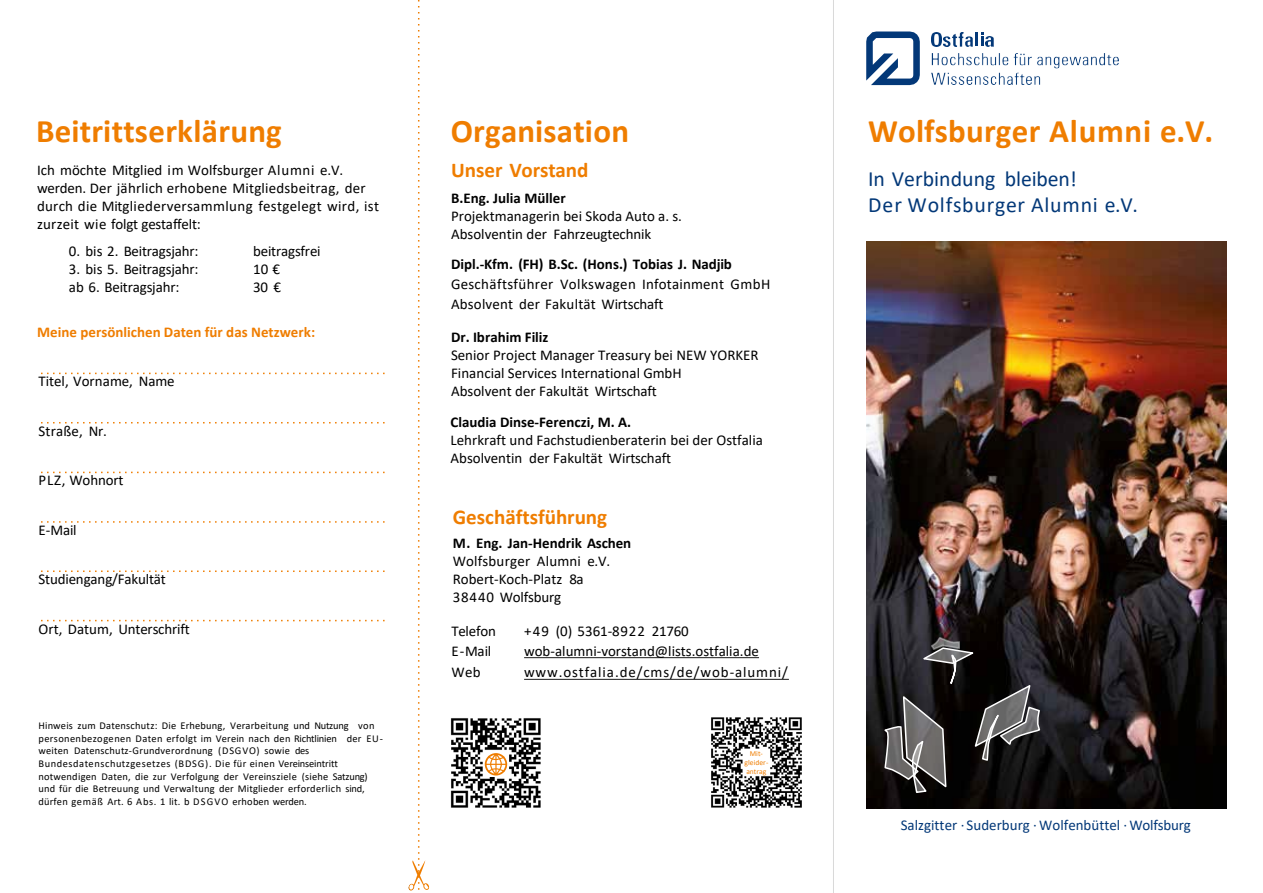
<style>
.page{position:relative;width:1263px;height:893px;background:#fff}
.page>*{position:absolute;margin:0;border:0;box-sizing:border-box;transform-origin:0 0}
.t1{font:700 33px "Calibri";letter-spacing:.005em;color:#ef7d00}
.t2{font:21.75px/26.1px "Calibri";letter-spacing:.03em;color:#033878}
.t3{font:700 21px "Calibri";color:#ef7d00}
.t4{font:15px/18px "Calibri";color:#000}
.t5{font:700 15px "Calibri";color:#000}
.t6{font:15px "Calibri";color:#033878}
.t7{font:700 15px "Calibri";letter-spacing:.005em;color:#ef7d00}
.t8{font:15px "Calibri";letter-spacing:.06em;color:#000}
.t9{font:10.5px/12.6px "Calibri";letter-spacing:.02em;color:#000}
.t10{font:7.5px/9px "Calibri";color:#ef7d00;text-align:center}
</style>
<div class="page">
<svg style="left:408px;top:0;width:21px;height:891px"></svg>
<hr style="left:833px;top:0;width:1px;height:893px;background:#d9d9d9">
<img style="left:932px;top:53px;width:187px;height:32px">
<img style="left:932px;top:32px;width:9px;height:14px">
<img style="left:943px;top:32px;width:29px;height:14px">
<hr style="left:975px;top:32px;width:3px;height:14px;background:#033878">
<svg style="left:981px;top:32px;width:12px;height:14px"></svg>
<svg style="left:866px;top:31px;width:54px;height:54px"></svg>
<img style="left:866px;top:242px;width:361px;height:566px">
<svg style="left:882px;top:646px;width:159px;height:148px;background:#333233"></svg>
<img style="left:932px;top:637px;width:28px;height:12px">
<svg style="left:41px;top:373px;width:344px;height:1px"></svg>
<svg style="left:41px;top:422px;width:344px;height:1px"></svg>
<svg style="left:41px;top:472px;width:344px;height:1px"></svg>
<svg style="left:41px;top:521px;width:344px;height:2px"></svg>
<svg style="left:41px;top:570px;width:344px;height:2px"></svg>
<svg style="left:41px;top:620px;width:344px;height:1px"></svg>
<svg style="left:524px;top:657px;width:235px;height:1px"></svg>
<svg style="left:524px;top:679px;width:265px;height:1px"></svg>
<img style="left:450px;top:718px;width:91px;height:90px">
<div style="left:483px;top:751px;width:25px;height:26px;background:#fff"></div>
<svg style="left:485px;top:753px;width:22px;height:22px"></svg>
<img style="left:711px;top:717px;width:91px;height:91px">
<div style="left:744px;top:750px;width:25px;height:25px;background:#fff"></div>
<p class="t1" style="left:36px;top:108px;width:247px">Beitrittserklärung</p>
<p class="t1" style="left:451px;top:108px;width:180px">Organisation</p>
<p class="t1" style="left:868px;top:108px;width:347px">Wolfsburger Alumni e.V.</p>
<p class="t4" style="left:37px;top:160px;width:343px">Ich möchte Mitglied im Wolfsburger Alumni e.V. werden. Der jährlich erhobene Mitgliedsbeitrag, der durch die Mitgliederversammlung festgelegt wird, ist zurzeit wie folgt gestaffelt:</p>
<p class="t4" style="left:69px;top:241px;width:131px">0. bis 2. Beitragsjahr:</p>
<p class="t4" style="left:253px;top:241px;width:69px">beitragsfrei</p>
<p class="t4" style="left:69px;top:259px;width:131px">3. bis 5. Beitragsjahr:</p>
<p class="t4" style="left:253px;top:259px;width:29px">10 €</p>
<p class="t4" style="left:69px;top:277px;width:112px">ab 6. Beitragsjahr:</p>
<p class="t4" style="left:253px;top:277px;width:29px">30 €</p>
<p class="t7" style="left:37px;top:322px;width:280px">Meine persönlichen Daten für das Netzwerk:</p>
<p class="t3" style="left:451px;top:155px;width:139px">Unser Vorstand</p>
<p class="t2" style="left:868px;top:165px;width:271px">In Verbindung bleiben!<br>Der Wolfsburger Alumni e.V.</p>
<p class="t5" style="left:451px;top:187px;width:116px">B.Eng. Julia Müller</p>
<p class="t4" style="left:451px;top:207px;width:232px">Projektmanagerin bei Skoda Auto a. s.</p>
<p class="t4" style="left:451px;top:225px;width:202px">Absolventin der Fahrzeugtechnik</p>
<p class="t5" style="left:451px;top:254px;width:282px">Dipl.-Kfm. (FH) B.Sc. (Hons.) Tobias J. Nadjib</p>
<p class="t4" style="left:451px;top:274px;width:321px;line-height:20px">Geschäftsführer Volkswagen Infotainment GmbH<br>Absolvent der Fakultät Wirtschaft</p>
<p class="t5" style="left:451px;top:326px;width:99px">Dr. Ibrahim Filiz</p>
<p class="t4" style="left:451px;top:346px;width:309px">Senior Project Manager Treasury bei NEW YORKER<br>Financial Services International GmbH</p>
<p class="t4" style="left:451px;top:382px;width:207px">Absolvent der Fakultät Wirtschaft</p>
<p class="t5" style="left:450px;top:412px;width:182px">Claudia Dinse-Ferenczi, M. A.</p>
<p class="t4" style="left:450px;top:431px;width:314px">Lehrkraft und Fachstudienberaterin bei der Ostfalia</p>
<p class="t4" style="left:450px;top:449px;width:222px">Absolventin der Fakultät Wirtschaft</p>
<p class="t4" style="left:39px;top:372px;width:137px">Titel, Vorname, Name</p>
<p class="t4" style="left:39px;top:421px;width:70px">Straße, Nr.</p>
<p class="t4" style="left:39px;top:471px;width:87px">PLZ, Wohnort</p>
<p class="t4" style="left:39px;top:520px;width:40px">E-Mail</p>
<p class="t4" style="left:39px;top:570px;width:129px">Studiengang/Fakultät</p>
<p class="t4" style="left:39px;top:619px;width:153px">Ort, Datum, Unterschrift</p>
<p class="t3" style="left:453px;top:502px;width:156px">Geschäftsführung</p>
<p class="t5" style="left:453px;top:532px;width:180px">M. Eng. Jan-Hendrik Aschen</p>
<p class="t4" style="left:453px;top:551px;width:159px">Wolfsburger Alumni e.V.</p>
<p class="t4" style="left:453px;top:569px;width:132px">Robert-Koch-Platz 8a<br>38440 Wolfsburg</p>
<p class="t4" style="left:451px;top:621px;width:46px">Telefon</p>
<p class="t4" style="left:524px;top:621px;width:166px">+49 (0) 5361-8922 21760</p>
<p class="t4" style="left:451px;top:641px;width:41px">E-Mail</p>
<p class="t4" style="left:524px;top:641px;width:236px">wob-alumni-vorstand@lists.ostfalia.de</p>
<p class="t4" style="left:451px;top:663px;width:31px">Web</p>
<p class="t8" style="left:524px;top:662px;width:265px">www.ostfalia.de/cms/de/wob-alumni/</p>
<p class="t9" style="left:39px;top:719px;width:346px">Hinweis zum Datenschutz: Die Erhebung, Verarbeitung und Nutzung von personenbezogenen Daten erfolgt im Verein nach den Richtlinien der EU&shy;weiten Datenschutz-Grundverordnung (DSGVO) sowie des Bundesdatenschutzgesetzes (BDSG). Die für einen Vereinseintritt notwendigen Daten, die zur Verfolgung der Vereinsziele (siehe Satzung) und für die Betreuung und Verwaltung der Mitglieder erforderlich sind, dürfen gemäß Art. 6 Abs. 1 lit. b DSGVO erhoben werden.</p>
<p class="t10" style="left:745px;top:749px;width:25px">Mit&shy;gleider-</p>
<p class="t10" style="left:746px;top:767px;width:21px">antrag</p>
<p class="t6" style="left:901px;top:815px;width:292px">Salzgitter · Suderburg ·Wolfenbüttel ·Wolfsburg</p>
</div>
